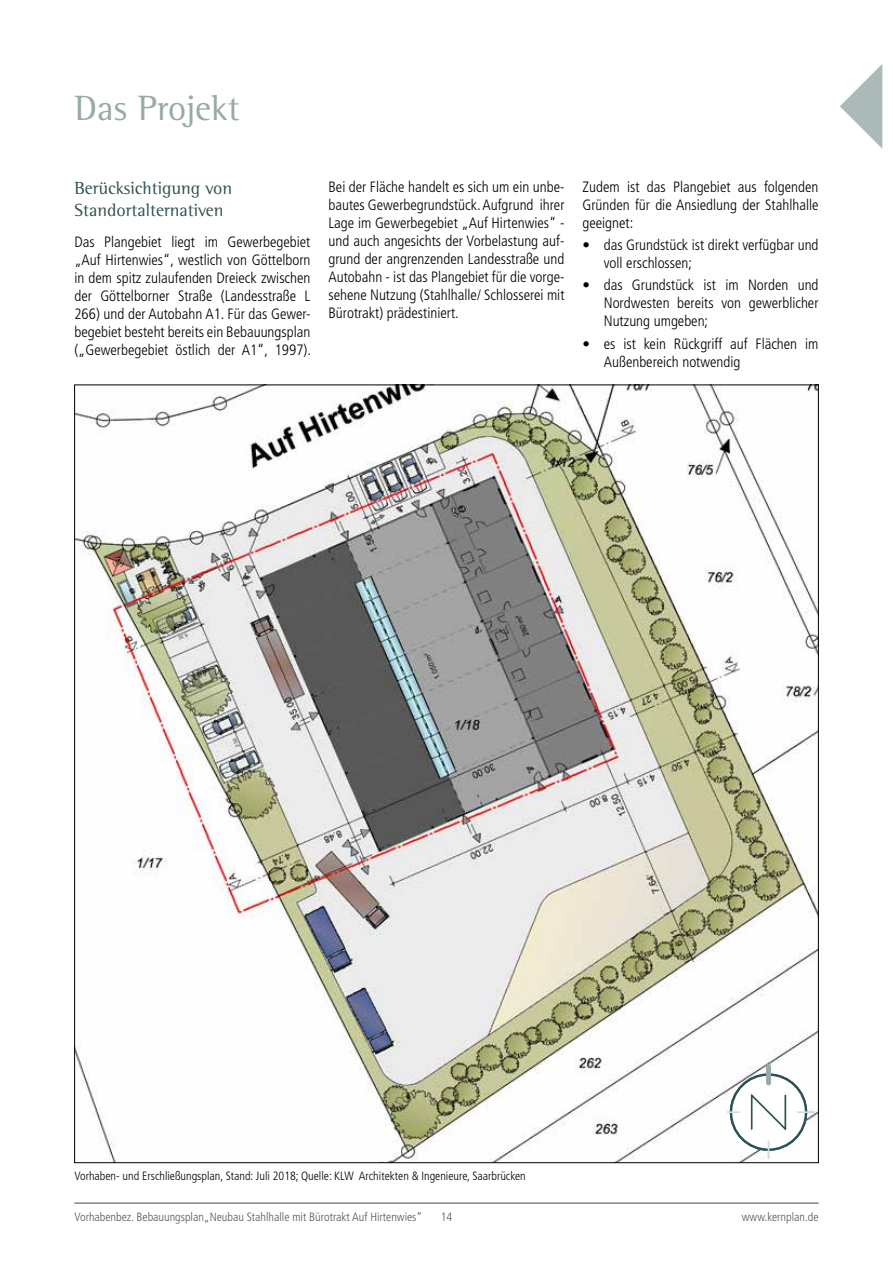
<style>
.page{position:relative;width:893px;height:1263px;background:#fff}
.page>*{position:absolute;margin:0;border:0;box-sizing:border-box;transform-origin:0 0}
.t1{font:36px "Rotis Semi Serif";color:#97a9a8}
.t2{font:18px/21.6px "Rotis Semi Serif";color:#2e5251}
.t3{font:300 condensed 15px/18px "Frutiger LT";color:#000;text-align:justify}
.t4{font:300 condensed 12px "Frutiger LT";color:#000}
.t5{font:300 condensed 12px "Frutiger LT";color:#575756}
</style>
<div class="page">
<hr style="left:74px;top:1203px;width:745px;height:1px;background:#2e5251">
<svg style="left:840px;top:64px;width:42px;height:84px"></svg>
<img style="left:76px;top:387px;width:741px;height:774px">
<div style="left:731px;top:1075px;width:75px;height:74px;background:#fff;border-radius:50%"></div>
<div style="left:730px;top:1073px;width:77px;height:78px;border:2px solid #2e5251;border-radius:50%"></div>
<svg style="left:750px;top:1094px;width:37px;height:36px"></svg>
<div style="left:766px;top:1066px;width:5px;height:17px;background:#97a9a8"></div>
<svg style="left:798px;top:1111px;width:16px;height:2px"></svg>
<svg style="left:728px;top:1111px;width:11px;height:2px"></svg>
<svg style="left:768px;top:1141px;width:1px;height:17px"></svg>
<h1 class="t1" style="left:74px;top:87px;width:167px">Das Projekt</h1>
<p class="t2" style="left:74px;top:177px;width:159px">Berücksichtigung von<br>Standortalternativen</p>
<p class="t3" style="left:74px;top:233px;width:238px">Das Plangebiet liegt im Gewerbegebiet „Auf Hirtenwies“, westlich von Göttelborn in dem spitz zulaufenden Dreieck zwischen der Göttelborner Straße (Landesstraße L 266) und der Autobahn A1. Für das Gewer&shy;begebiet besteht bereits ein Bebauungsplan („Gewerbegebiet östlich der A1“, 1997).</p>
<p class="t3" style="left:328px;top:178px;width:238px">Bei der Fläche handelt es sich um ein unbe&shy;bautes Gewerbegrundstück. Aufgrund ihrer Lage im Gewerbegebiet „Auf Hirtenwies“ - und auch angesichts der Vorbelastung auf&shy;grund der angrenzenden Landesstraße und Autobahn - ist das Plangebiet für die vorge&shy;sehene Nutzung (Stahlhalle/ Schlosserei mit Bürotrakt) prädestiniert.</p>
<p class="t3" style="left:582px;top:178px;width:238px">Zudem ist das Plangebiet aus folgenden Gründen für die Ansiedlung der Stahlhalle geeignet:</p>
<p class="t3" style="left:604px;top:236px;width:216px;text-indent:-21px">• das Grundstück ist direkt verfügbar und voll erschlossen;</p>
<p class="t3" style="left:604px;top:276px;width:216px;text-indent:-21px">• das Grundstück ist im Norden und Nordwesten bereits von gewerblicher Nutzung umgeben;</p>
<p class="t3" style="left:604px;top:335px;width:216px;text-indent:-21px">• es ist kein Rückgriff auf Flächen im<br>Außenbereich notwendig</p>
<p class="t4" style="left:74px;top:1169px;width:453px">Vorhaben- und Erschließungsplan, Stand: Juli 2018; Quelle: KLW Architekten &amp; Ingenieure, Saarbrücken</p>
<p class="t5" style="left:74px;top:1210px;width:349px">Vorhabenbez. Bebauungsplan„Neubau Stahlhalle mit Bürotrakt Auf Hirtenwies“</p>
<p class="t5" style="left:441px;top:1210px;width:13px">14</p>
<p class="t5" style="left:742px;top:1210px;width:78px">www.kernplan.de</p>
</div>
